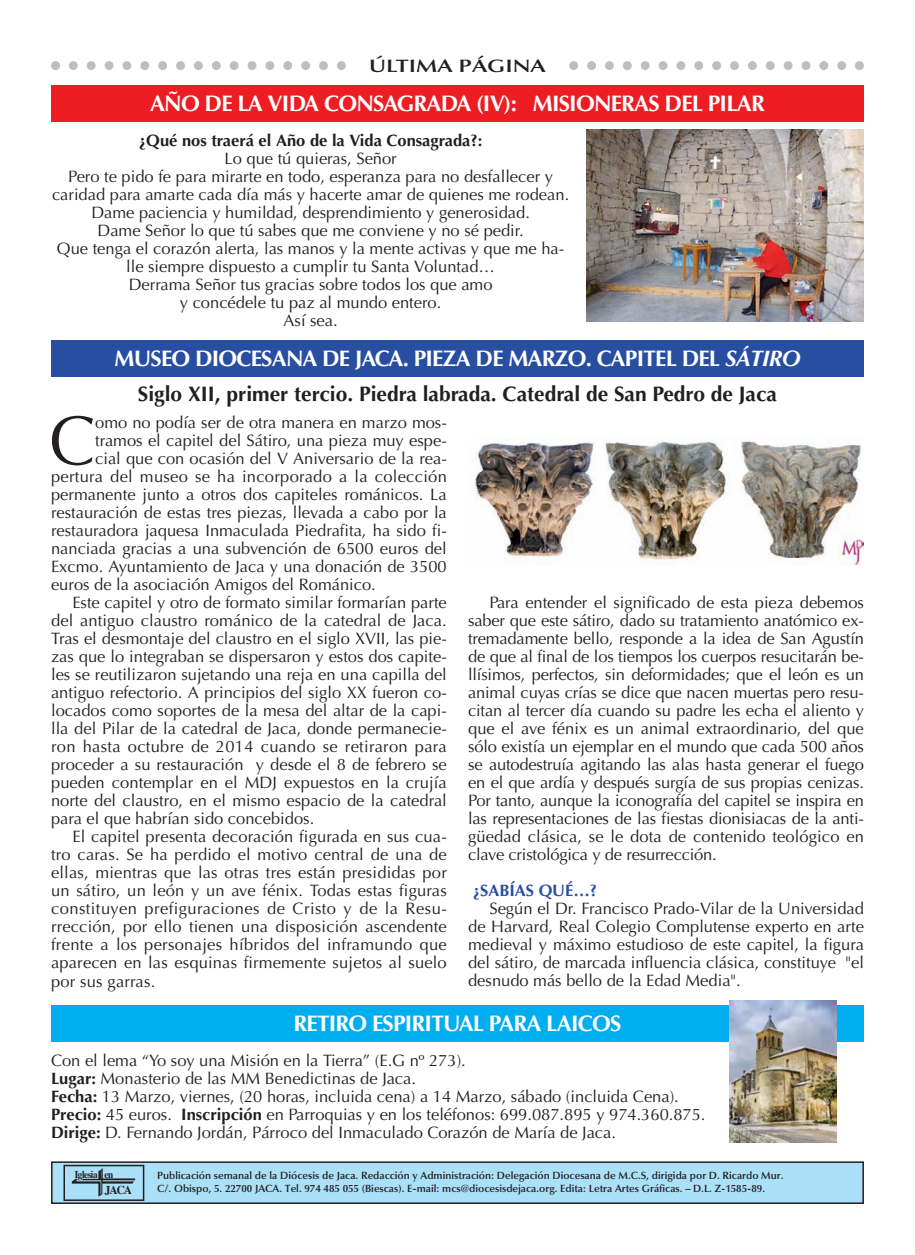
<style>
.page{position:relative;width:915px;height:1255px;background:#fff}
.page>*{position:absolute;margin:0;border:0;box-sizing:border-box;transform-origin:0 0}
.t1{font:69.3px "Optima";color:#231f20}
.t2{font:700 22.5px "Optima";letter-spacing:-.035em;color:#fff}
.t3{font:700 21px "Optima";color:#231f20}
.t4{font:600 18px "Optima";color:#231f20;scale:1.3 1}
.t5{font:16.5px/18px "Optima";color:#231f20;text-align:center}
.t6{font:16.5px "Optima";letter-spacing:.02em;color:#231f20}
.t7{font:16.5px "Optima";letter-spacing:.025em;color:#231f20}
.t8{font:700 16.5px "Optima";color:#274ea1}
.t9{font:700 12px "Times";color:#231f20;scale:.95 1}
.t10{font:600 10.5px/13.5px "Optima";color:#231f20}
.t11{font:700 10.5px "Times";letter-spacing:-.05em;color:#231f20;scale:.88 1}
.s1{font-weight:700}
.s2{font-style:italic}
</style>
<div class="page">
<svg style="left:51px;top:61px;width:812px;height:9px"></svg>
<div style="left:350px;top:54px;width:215px;height:23px;background:#fff"></div>
<div style="left:52px;top:1162px;width:810px;height:41px;background:#abe0f9"></div>
<div style="left:51px;top:1161px;width:812px;height:42px;border:2px solid #231f20"></div>
<img style="left:71px;top:1168px;width:65px;height:29px">
<div style="left:63px;top:1164px;width:81px;height:36px;border:2px solid #231f20"></div>
<div style="left:51px;top:85px;width:812px;height:36px;background:#ee1d23"></div>
<div style="left:51px;top:340px;width:812px;height:36px;background:#274ea1"></div>
<div style="left:51px;top:1005px;width:812px;height:36px;background:#00aeef"></div>
<img style="left:586px;top:129px;width:277px;height:192px">
<img style="left:469px;top:441px;width:394px;height:124px">
<img style="left:729px;top:1000px;width:106px;height:142px">
<p class="t4" style="left:369px;top:58px;width:137px">ÚLTIMA PÁGINA</p>
<p class="t2" style="left:150px;top:94px;width:616px">AÑO DE LA VIDA CONSAGRADA (IV): MISIONERAS DEL PILAR</p>
<p class="t5" style="left:52px;top:132px;width:518px"><span class="s1">¿Qué nos traerá el Año de la Vida Consagrada?:<br></span>Lo que tú quieras, Señor<br>Pero te pido fe para mirarte en todo, esperanza para no desfallecer y caridad para amarte cada día más y hacerte amar de quienes me rodean.<br>Dame paciencia y humildad, desprendimiento y generosidad.<br>Dame Señor lo que tú sabes que me conviene y no sé pedir.<br>Que tenga el corazón alerta, las manos y la mente activas y que me ha&shy;lle siempre dispuesto a cumplir tu Santa Voluntad…<br>Derrama Señor tus gracias sobre todos los que amo<br>y concédele tu paz al mundo entero.<br>Así sea.</p>
<p class="t2" style="left:114px;top:349px;width:687px">MUSEO DIOCESANA DE JACA. PIEZA DE MARZO. CAPITEL DEL <span class="s2">SÁTIRO</span></p>
<p class="t3" style="left:138px;top:385px;width:640px">Siglo XII, primer tercio. Piedra labrada. Catedral de San Pedro de Jaca</p>
<p class="t1" style="left:49px;top:412px;width:48px">C</p>
<p class="t5" style="left:95px;top:415px;width:353px">omo no podía ser de otra manera en marzo mos-</p>
<p class="t5" style="left:95px;top:433px;width:353px">tramos el capitel del Sátiro, una pieza muy espe-</p>
<p class="t5" style="left:95px;top:451px;width:353px">cial que con ocasión del V Aniversario de la rea-</p>
<p class="t5" style="left:51px;top:469px;width:397px">pertura del museo se ha incorporado a la colección</p>
<p class="t5" style="left:51px;top:487px;width:397px">permanente junto a otros dos capiteles románicos. La</p>
<p class="t5" style="left:51px;top:505px;width:397px">restauración de estas tres piezas, llevada a cabo por la</p>
<p class="t5" style="left:51px;top:523px;width:397px">restauradora jaquesa Inmaculada Piedrafita, ha sido fi-</p>
<p class="t5" style="left:51px;top:541px;width:397px">nanciada gracias a una subvención de 6500 euros del</p>
<p class="t5" style="left:51px;top:559px;width:397px">Excmo. Ayuntamiento de Jaca y una donación de 3500</p>
<p class="t5" style="left:51px;top:577px;width:326px">euros de la asociación Amigos del Románico.</p>
<p class="t5" style="left:72px;top:595px;width:376px">Este capitel y otro de formato similar formarían parte</p>
<p class="t5" style="left:51px;top:613px;width:397px">del antiguo claustro románico de la catedral de Jaca.</p>
<p class="t5" style="left:51px;top:631px;width:397px">Tras el desmontaje del claustro en el siglo XVII, las pie-</p>
<p class="t5" style="left:51px;top:649px;width:397px">zas que lo integraban se dispersaron y estos dos capite-</p>
<p class="t5" style="left:51px;top:667px;width:397px">les se reutilizaron sujetando una reja en una capilla del</p>
<p class="t5" style="left:51px;top:685px;width:397px">antiguo refectorio. A principios del siglo XX fueron co-</p>
<p class="t5" style="left:51px;top:703px;width:397px">locados como soportes de la mesa del altar de la capi-</p>
<p class="t5" style="left:51px;top:721px;width:397px">lla del Pilar de la catedral de Jaca, donde permanecie-</p>
<p class="t6" style="left:51px;top:740px;width:397px">ron hasta octubre de 2014 cuando se retiraron para</p>
<p class="t5" style="left:51px;top:757px;width:397px">proceder a su restauración y desde el 8 de febrero se</p>
<p class="t5" style="left:51px;top:775px;width:397px">pueden contemplar en el MDJ expuestos en la crujía</p>
<p class="t5" style="left:51px;top:793px;width:397px">norte del claustro, en el mismo espacio de la catedral</p>
<p class="t5" style="left:51px;top:811px;width:264px">para el que habrían sido concebidos.</p>
<p class="t5" style="left:72px;top:829px;width:376px">El capitel presenta decoración figurada en sus cua-</p>
<p class="t5" style="left:51px;top:847px;width:397px">tro caras. Se ha perdido el motivo central de una de</p>
<p class="t5" style="left:51px;top:865px;width:397px">ellas, mientras que las otras tres están presididas por</p>
<p class="t5" style="left:51px;top:883px;width:397px">un sátiro, un león y un ave fénix. Todas estas figuras</p>
<p class="t7" style="left:51px;top:902px;width:397px">constituyen prefiguraciones de Cristo y de la Resu-</p>
<p class="t5" style="left:51px;top:919px;width:397px">rrección, por ello tienen una disposición ascendente</p>
<p class="t6" style="left:51px;top:938px;width:397px">frente a los personajes híbridos del inframundo que</p>
<p class="t5" style="left:51px;top:955px;width:397px">aparecen en las esquinas firmemente sujetos al suelo</p>
<p class="t5" style="left:51px;top:973px;width:106px">por sus garras.</p>
<p class="t5" style="left:468px;top:595px;width:397px;text-align:justify;text-indent:21px">Para entender el significado de esta pieza debemos saber que este sátiro, dado su tratamiento anatómico ex&shy;tremadamente bello, responde a la idea de San Agustín de que al final de los tiempos los cuerpos resucitarán be&shy;llísimos, perfectos, sin deformidades; que el león es un animal cuyas crías se dice que nacen muertas pero resu&shy;citan al tercer día cuando su padre les echa el aliento y que el ave fénix es un animal extraordinario, del que sólo existía un ejemplar en el mundo que cada 500 años se autodestruía agitando las alas hasta generar el fuego en el que ardía y después surgía de sus propias cenizas.<br>Por tanto, aunque la iconografía del capitel se inspira en las representaciones de las fiestas dionisiacas de la anti&shy;güedad clásica, se le dota de contenido teológico en clave cristológica y de resurrección.</p>
<p class="t8" style="left:472px;top:883px;width:126px">¿SABÍAS QUÉ…?</p>
<p class="t5" style="left:489px;top:901px;width:376px">Según el Dr. Francisco Prado-Vilar de la Universidad</p>
<p class="t5" style="left:468px;top:918px;width:397px">de Harvard, Real Colegio Complutense experto en arte</p>
<p class="t5" style="left:468px;top:936px;width:397px">medieval y máximo estudioso de este capitel, la figura</p>
<p class="t5" style="left:468px;top:954px;width:397px">del sátiro, de marcada influencia clásica, constituye "el</p>
<p class="t5" style="left:468px;top:972px;width:274px">desnudo más bello de la Edad Media".</p>
<p class="t2" style="left:293px;top:1013px;width:329px">RETIRO ESPIRITUAL PARA LAICOS</p>
<p class="t5" style="left:51px;top:1052px;width:655px;text-align:left">Con el lema “Yo soy una Misión en la Tierra” (E.G nº 273).<br><span class="s1">Lugar:</span> Monasterio de las MM Benedictinas de Jaca.<br><span class="s1">Fecha:</span> 13 Marzo, viernes, (20 horas, incluida cena) a 14 Marzo, sábado (incluida Cena).<br><span class="s1">Precio:</span> 45 euros. <span class="s1">Inscripción</span> en Parroquias y en los teléfonos: 699.087.895 y 974.360.875.<br><span class="s1">Dirige:</span> D. Fernando Jordán, Párroco del Inmaculado Corazón de María de Jaca.</p>
<p class="t11" style="left:75px;top:1170px;width:45px">Iglesia en</p>
<p class="t9" style="left:105px;top:1185px;width:30px">JACA</p>
<p class="t10" style="left:157px;top:1169px;width:627px">Publicación semanal de la Diócesis de Jaca. Redacción y Administración: Delegación Diocesana de M.C.S, dirigida por D. Ricardo Mur.<br>C/. Obispo, 5. 22700 JACA. Tel. 974 485 055 (Biescas). E-mail: mcs@diocesisdejaca.org. Edita: Letra Artes Gráficas. – D.L. Z-1585-89.</p>
</div>
